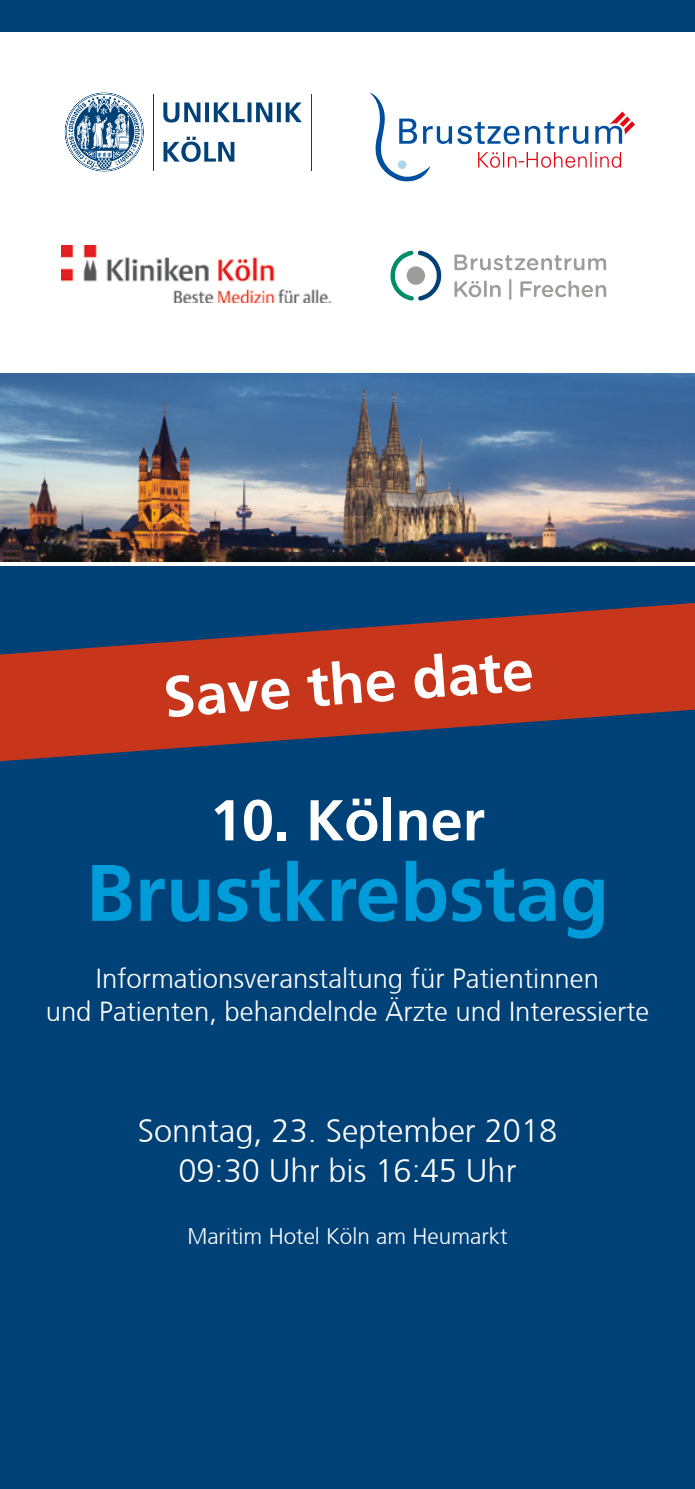
<style>
.page{position:relative;width:695px;height:1489px;background:#fff}
.page>*{position:absolute;margin:0;border:0;box-sizing:border-box;transform-origin:0 0}
.t1{font:700 80px "Frutiger CE";color:#009bd9}
.t2{font:700 57.5px "Frutiger CE";color:#fff}
.t3{font:300 32.5px/40px "Frutiger CE";color:#fff;text-align:center}
.t4{font:300 27.5px/32.5px "Frutiger CE";color:#fff;text-align:center}
.t5{font:300 22.5px "Frutiger CE";color:#fff}
</style>
<div class="page">
<div style="left:0;top:566px;width:694px;height:922px;background:#004177"></div>
<div style="left:0;top:0;width:694px;height:32px;background:#004177"></div>
<svg style="left:0;top:603px;width:694px;height:158px;fill:#c7361b"></svg>
<img style="left:0;top:374px;width:694px;height:187px">
<svg style="left:163px;top:102px;width:139px;height:21px"></svg>
<svg style="left:163px;top:137px;width:71px;height:25px"></svg>
<hr style="left:153px;top:94px;width:1px;height:76px;background:#004177">
<hr style="left:310px;top:94px;width:1px;height:76px;background:#004177">
<svg style="left:65px;top:93px;width:79px;height:78px"></svg>
<svg style="left:370px;top:93px;width:265px;height:89px"></svg>
<img style="left:62px;top:245px;width:269px;height:57px">
<svg style="left:454px;top:254px;width:152px;height:16px"></svg>
<svg style="left:454px;top:280px;width:46px;height:17px"></svg>
<hr style="left:509px;top:279px;width:2px;height:21px;background:#9d9d9c">
<svg style="left:520px;top:280px;width:86px;height:17px"></svg>
<svg style="left:390px;top:250px;width:51px;height:50px"></svg>
<div style="left:406px;top:266px;width:19px;height:19px;background:#9d9d9c;border-radius:50%"></div>
<h2 class="t2" style="left:161px;top:662px;width:372px;rotate:-4deg">Save the date</h2>
<h2 class="t2" style="left:210px;top:785px;width:276px">10. Kölner</h2>
<h1 class="t1" style="left:86px;top:845px;width:525px">Brustkrebstag</h1>
<p class="t4" style="left:46px;top:962px;width:605px">Informationsveranstaltung für Patientinnen<br>und Patienten, behandelnde Ärzte und Interessierte</p>
<p class="t3" style="left:138px;top:1109px;width:421px">Sonntag, 23. September 2018<br>09:30 Uhr bis 16:45 Uhr</p>
<p class="t5" style="left:187px;top:1222px;width:321px">Maritim Hotel Köln am Heumarkt</p>
</div>
